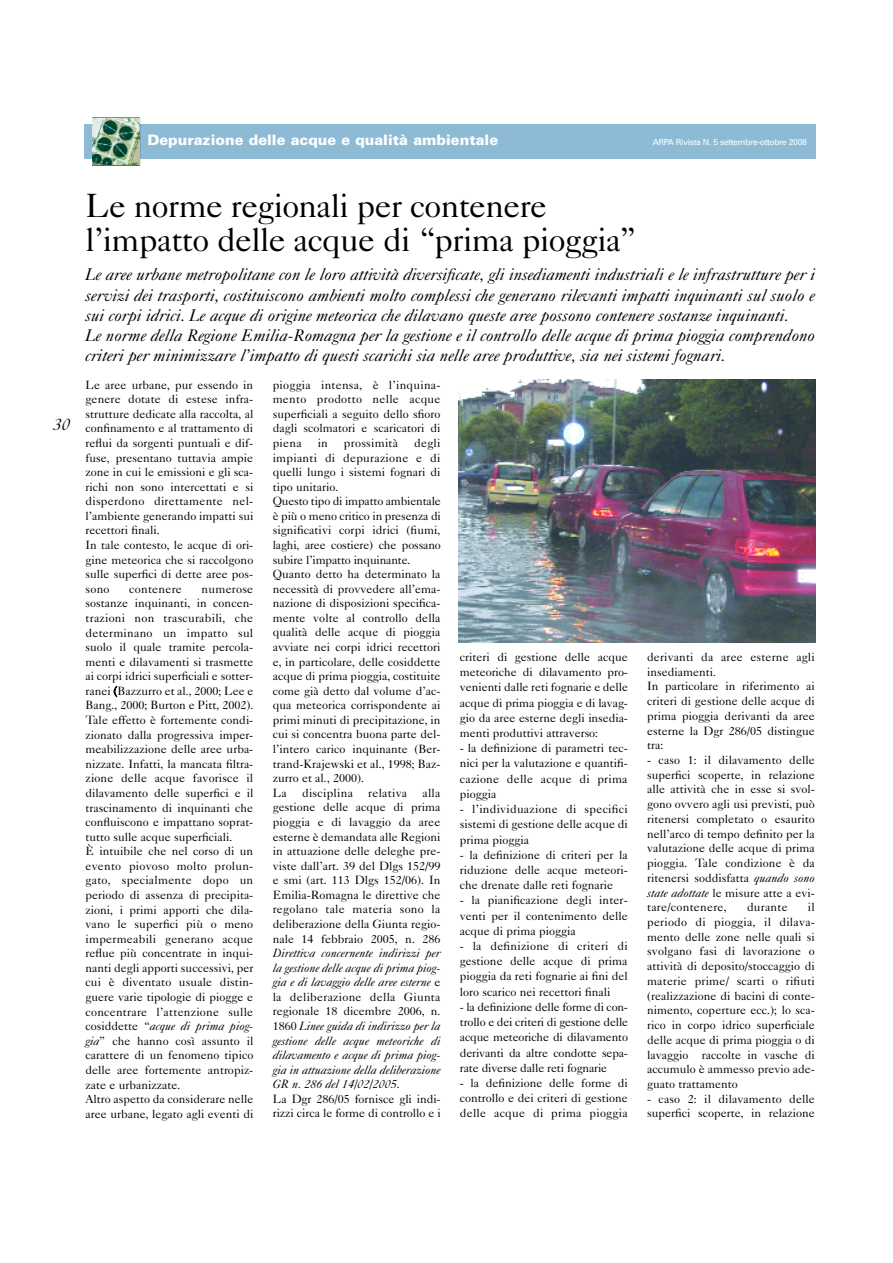
<style>
.page{position:relative;width:893px;height:1263px;background:#fff}
.page>*{position:absolute;margin:0;border:0;box-sizing:border-box;transform-origin:0 0}
.t1{font:33.6px/33.6px "Caslon Five Forty";letter-spacing:-.02em;color:#000}
.t2{font:italic 16.8px/20.1px "Caslon Five Forty";color:#000}
.t3{font:900 14.4px "Univers";color:#fff}
.t4{font:12px/14.5px "Caslon Five Forty";color:#000;text-align:justify}
.t5{font:italic 12px/14.5px "Caslon Five Forty";color:#000}
.t6{font:12px "Caslon Five Forty";letter-spacing:.02em;color:#000}
.t7{font:8.4px "Univers";letter-spacing:-.035em;color:#fff}
.s1{font-style:italic}
.s2{font-style:normal}
</style>
<div class="page">
<div style="left:84px;top:125px;width:731px;height:34px;background:#8dbbd6"></div>
<img style="left:93px;top:118px;width:46px;height:47px">
<img style="left:458px;top:379px;width:357px;height:264px">
<p class="t3" style="left:147px;top:135px;width:352px">Depurazione delle acque e qualità ambientale</p>
<p class="t7" style="left:652px;top:139px;width:156px">ARPA Rivista N. 5 settembre-ottobre 2008</p>
<h2 class="t2" style="left:53px;top:416px;width:18px">30</h2>
<h1 class="t1" style="left:85px;top:192px;width:553px">Le norme regionali per contenere l’impatto delle acque di “prima pioggia”</h1>
<p class="t2" style="left:85px;top:266px;width:731px">Le aree urbane metropolitane con le loro attività diversificate, gli insediamenti industriali e le infrastrutture per i servizi dei trasporti, costituiscono ambienti molto complessi che generano rilevanti impatti inquinanti sul suolo e sui corpi idrici. Le acque di origine meteorica che dilavano queste aree possono contenere sostanze inquinanti.<br>Le norme della Regione Emilia-Romagna per la gestione e il controllo delle acque di prima pioggia comprendono criteri per minimizzare l’impatto di questi scarichi sia nelle aree produttive, sia nei sistemi fognari.</p>
<p class="t4" style="left:85px;top:378px;width:169px;text-align:left">Le aree urbane, pur essendo in genere dotate di estese infra&shy;strutture dedicate alla raccolta, al confinamento e al trattamento di reflui da sorgenti puntuali e dif&shy;fuse, presentano tuttavia ampie zone in cui le emissioni e gli sca&shy;richi non sono intercettati e si disperdono direttamente nel&shy;l’ambiente generando impatti sui recettori finali.<br>In tale contesto, le acque di ori&shy;gine meteorica che si raccolgono sulle superfici di dette aree pos&shy;sono</p>
<p class="t6" style="left:129px;top:584px;width:54px">contenere</p>
<p class="t4" style="left:85px;top:583px;width:169px;text-align:left;text-indent:116px">numerose sostanze inquinanti, in concen&shy;trazioni non trascurabili, che determinano un impatto sul suolo il quale tramite percola&shy;menti e dilavamenti si trasmette ai corpi idrici superficiali e sotter&shy;ranei (Bazzurro et al., 2000; Lee e<br>Bang., 2000; Burton e Pitt, 2002).<br>Tale effetto è fortemente condi&shy;zionato dalla progressiva imper&shy;meabilizzazione delle aree urba&shy;nizzate. Infatti, la mancata filtra&shy;zione delle acque favorisce il dilavamento delle superfici e il trascinamento di inquinanti che confluiscono e impattano soprat&shy;tutto sulle acque superficiali.<br>È intuibile che nel corso di un evento piovoso molto prolun&shy;gato, specialmente dopo un periodo di assenza di precipita&shy;zioni, i primi apporti che dila&shy;vano le superfici più o meno impermeabili generano acque reflue più concentrate in inqui&shy;nanti degli apporti successivi, per cui è diventato usuale distin&shy;guere varie tipologie di piogge e concentrare l’attenzione sulle cosiddette “<span class="s1">acque di prima piog&shy;gia</span>” che hanno così assunto il carattere di un fenomeno tipico delle aree fortemente antropiz&shy;zate e urbanizzate.<br>Altro aspetto da considerare nelle aree urbane, legato agli eventi di</p>
<p class="t4" style="left:273px;top:378px;width:169px">pioggia intensa, è l’inquina&shy;mento prodotto nelle acque superficiali a seguito dello sfioro dagli scolmatori e scaricatori di piena</p>
<p class="t4" style="left:273px;top:437px;width:170px;text-align:left;text-indent:141px">degli impianti di depurazione e di quelli lungo i sistemi fognari di tipo unitario.<br>Questo tipo di impatto ambientale è più o meno critico in presenza di significativi corpi idrici (fiumi, laghi, aree costiere) che possano subire l’impatto inquinante.<br>Quanto detto ha determinato la necessità di provvedere all’ema&shy;nazione di disposizioni specifica&shy;mente volte al controllo della qualità delle acque di pioggia avviate nei corpi idrici recettori e, in particolare, delle cosiddette acque di prima pioggia, costituite come già detto dal volume d’ac&shy;qua meteorica corrispondente ai primi minuti di precipitazione, in cui si concentra buona parte del&shy;l’intero carico inquinante (Ber&shy;trand-Krajewski et al., 1998; Baz&shy;zurro et al., 2000).<br>La</p>
<p class="t4" style="left:318px;top:437px;width:12px">in</p>
<p class="t6" style="left:344px;top:439px;width:56px">prossimità</p>
<p class="t4" style="left:273px;top:787px;width:169px;text-indent:150px">alla gestione delle acque di prima pioggia e di lavaggio da aree esterne è demandata alle Regioni in attuazione delle deleghe pre&shy;viste dall’art. 39 del Dlgs 152/99 e smi (art. 113 Dlgs 152/06). In Emilia-Romagna le direttive che regolano tale materia sono la deliberazione della Giunta regio&shy;nale 14 febbraio 2005, n. 286</p>
<p class="t5" style="left:273px;top:947px;width:170px">Direttiva concernente indirizzi per la gestione delle acque di prima piog&shy;gia e di lavaggio delle aree esterne <span class="s2">e la deliberazione della Giunta regionale 18 dicembre 2006, n.<br>1860</span> Linee guida di indirizzo per la gestione delle acque meteoriche di dilavamento e acque di prima piog&shy;gia in attuazione della deliberazione GR n. 286 del 14/02/2005<span class="s2">.<br>La Dgr 286/05 fornisce gli indi&shy;rizzi circa le forme di controllo e i</span></p>
<p class="t6" style="left:302px;top:788px;width:52px">disciplina</p>
<p class="t6" style="left:368px;top:788px;width:41px">relativa</p>
<p class="t4" style="left:460px;top:650px;width:170px;line-height:15.1px">criteri di gestione delle acque meteoriche di dilavamento pro&shy;venienti dalle reti fognarie e delle acque di prima pioggia e di lavag&shy;gio da aree esterne degli insedia&shy;menti produttivi attraverso:</p>
<p class="t4" style="left:460px;top:742px;width:169px;line-height:15.1px">- la definizione di parametri tec&shy;nici per la valutazione e quantifi&shy;cazione delle acque di prima pioggia</p>
<p class="t4" style="left:460px;top:803px;width:169px;line-height:15.1px">- l’individuazione di specifici sistemi di gestione delle acque di prima pioggia</p>
<p class="t4" style="left:460px;top:848px;width:169px;line-height:15.1px">- la definizione di criteri per la riduzione delle acque meteori&shy;che drenate dalle reti fognarie</p>
<p class="t4" style="left:460px;top:894px;width:169px;line-height:15.1px">- la pianificazione degli inter&shy;venti per il contenimento delle acque di prima pioggia</p>
<p class="t4" style="left:460px;top:940px;width:169px;line-height:15.1px">- la definizione di criteri di gestione delle acque di prima pioggia da reti fognarie ai fini del loro scarico nei recettori finali</p>
<p class="t4" style="left:460px;top:1000px;width:170px;line-height:15.1px">- la definizione delle forme di con&shy;trollo e dei criteri di gestione delle acque meteoriche di dilavamento derivanti da altre condotte sepa&shy;rate diverse dalle reti fognarie</p>
<p class="t4" style="left:460px;top:1077px;width:169px;line-height:15.1px">- la definizione delle forme di controllo e dei criteri di gestione delle acque di prima pioggia</p>
<p class="t4" style="left:647px;top:651px;width:169px;text-align:left">derivanti da aree esterne agli insediamenti.<br>In particolare in riferimento ai criteri di gestione delle acque di prima pioggia derivanti da aree esterne la Dgr 286/05 distingue tra:</p>
<p class="t4" style="left:647px;top:754px;width:169px">- caso 1: il dilavamento delle superfici scoperte, in relazione alle attività che in esse si svol&shy;gono ovvero agli usi previsti, può ritenersi completato o esaurito nell’arco di tempo definito per la valutazione delle acque di prima pioggia. Tale condizione è da ritenersi soddisfatta <span class="s1">quando sono state adottate</span> le misure atte a evi&shy;tare/contenere,</p>
<p class="t4" style="left:647px;top:901px;width:169px;text-indent:161px">il periodo di pioggia, il dilava&shy;mento delle zone nelle quali si svolgano fasi di lavorazione o attività di deposito/stoccaggio di materie prime/ scarti o rifiuti (realizzazione di bacini di conte&shy;nimento, coperture ecc.); lo sca&shy;rico in corpo idrico superficiale delle acque di prima pioggia o di lavaggio raccolte in vasche di accumulo è ammesso previo ade&shy;guato trattamento</p>
<p class="t4" style="left:647px;top:1092px;width:169px">- caso 2: il dilavamento delle superfici scoperte, in relazione</p>
<p class="t6" style="left:747px;top:903px;width:42px">durante</p>
</div>
